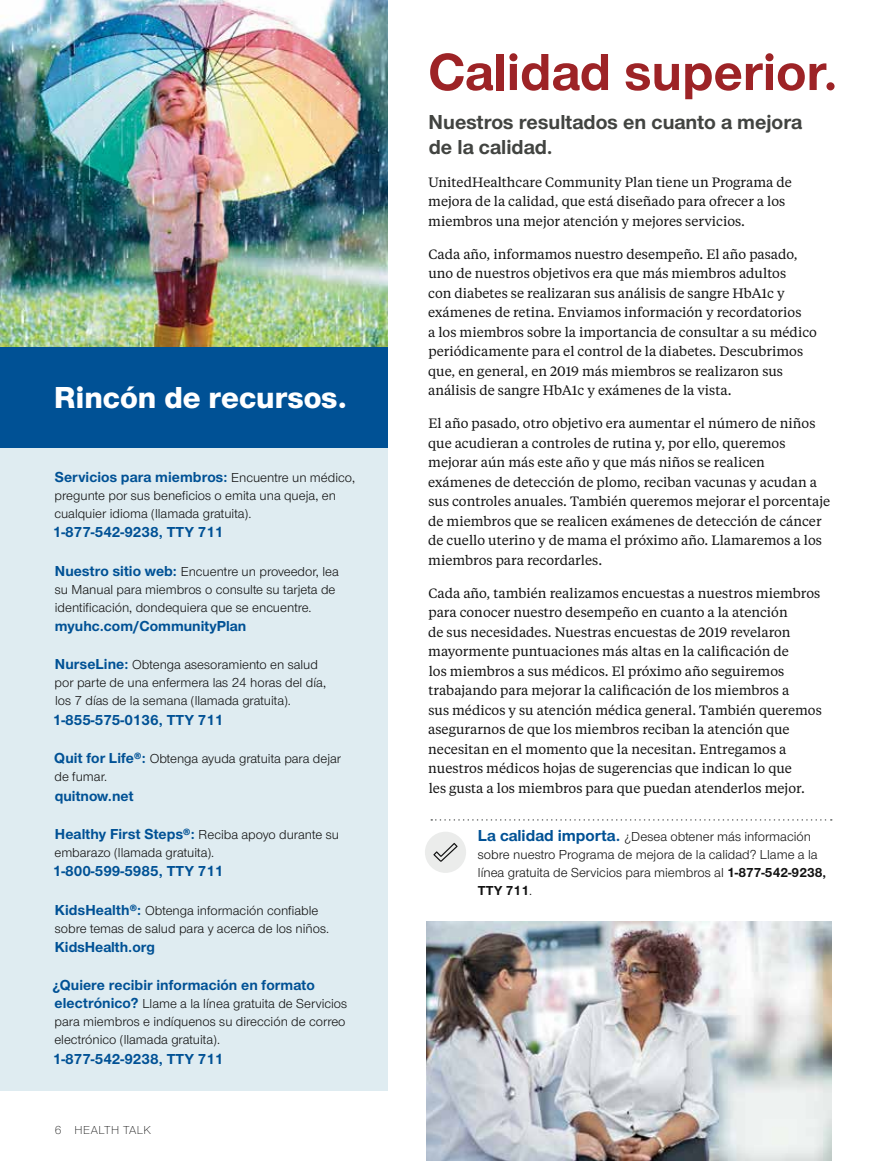
<style>
.page{position:relative;width:878px;height:1161px;background:#fff}
.page>*{position:absolute;margin:0;border:0;box-sizing:border-box;transform-origin:0 0}
.t1{font:700 54px "UHC Sans";color:#9d2326}
.t2{font:800 31.5px "UHC Sans";color:#fff}
.t3{font:700 21px/25.2px "UHC Sans";color:#424441}
.t4{font:700 15px "UHC Sans";color:#005195}
.t5{font:13.5px/19.5px "UHC Serif Text";color:#121212}
.t6{font:13.5px/18px "UHC Sans";color:#121212}
.t7{font:300 12px "UHC Sans";letter-spacing:.04em;color:#121212}
.s1{font-weight:400;font-size:13.5px;color:#121212}
.s2{font-weight:700;font-size:15px;color:#005195}
.s3{font-weight:700;font-size:16.5px;color:#005195}
.s4{font-weight:700}
</style>
<div class="page">
<img style="left:426px;top:922px;width:405px;height:239px">
<svg style="left:431px;top:819px;width:400px;height:2px"></svg>
<div style="left:425px;top:832px;width:41px;height:41px;background:#ebeceb;border-radius:50%"></div>
<svg style="left:433px;top:843px;width:24px;height:19px"></svg>
<div style="left:0;top:0;width:387px;height:1091px;background:#dfecf1"></div>
<img style="left:0;top:0;width:387px;height:347px">
<div style="left:0;top:347px;width:387px;height:100px;background:#005195"></div>
<h2 class="t2" style="left:54px;top:375px;width:294px">Rincón de recursos.</h2>
<p class="t4" style="left:55px;top:467px;width:302px">Servicios para miembros: <span class="s1">Encuentre un médico,</span></p>
<p class="t6" style="left:54px;top:486px;width:283px">pregunte por sus beneficios o emita una queja, en cualquier idioma (llamada gratuita).</p>
<p class="t4" style="left:53px;top:522px;width:172px">1-877-542-9238, TTY 711</p>
<p class="t6" style="left:55px;top:562px;width:285px"><span class="s2">Nuestro sitio web:</span> Encuentre un proveedor, lea su Manual para miembros o consulte su tarjeta de identificación, dondequiera que se encuentre.</p>
<p class="t4" style="left:55px;top:616px;width:193px">myuhc.com/CommunityPlan</p>
<p class="t6" style="left:55px;top:655px;width:273px"><span class="s2">NurseLine:</span> Obtenga asesoramiento en salud por parte de una enfermera las 24 horas del día, los 7 días de la semana (llamada gratuita).</p>
<p class="t4" style="left:53px;top:710px;width:172px">1-855-575-0136, TTY 711</p>
<p class="t6" style="left:54px;top:749px;width:288px"><span class="s2">Quit for Life®:</span> Obtenga ayuda gratuita para dejar de fumar.</p>
<p class="t4" style="left:55px;top:785px;width:80px">quitnow.net</p>
<p class="t6" style="left:54px;top:825px;width:286px"><span class="s2">Healthy First Steps®:</span> Reciba apoyo durante su embarazo (llamada gratuita).</p>
<p class="t4" style="left:53px;top:861px;width:172px">1-800-599-5985, TTY 711</p>
<p class="t6" style="left:55px;top:901px;width:276px"><span class="s2">KidsHealth®:</span> Obtenga información confiable sobre temas de salud para y acerca de los niños.</p>
<p class="t4" style="left:55px;top:937px;width:102px">KidsHealth.org</p>
<p class="t4" style="left:52px;top:975px;width:264px">¿Quiere recibir información en formato</p>
<p class="t6" style="left:54px;top:994px;width:294px"><span class="s2">electrónico?</span> Llame a la línea gratuita de Servicios para miembros e indíquenos su dirección de correo electrónico (llamada gratuita).</p>
<p class="t4" style="left:53px;top:1049px;width:172px">1-877-542-9238, TTY 711</p>
<p class="t7" style="left:55px;top:1122px;width:98px">6 HEALTH TALK</p>
<h1 class="t1" style="left:428px;top:36px;width:411px">Calidad superior.</h1>
<h3 class="t3" style="left:428px;top:108px;width:375px">Nuestros resultados en cuanto a mejora de la calidad.</h3>
<p class="t5" style="left:428px;top:172px;width:365px">UnitedHealthcare Community Plan tiene un Programa de mejora de la calidad, que está diseñado para ofrecer a los miembros una mejor atención y mejores servicios.</p>
<p class="t5" style="left:428px;top:244px;width:390px">Cada año, informamos nuestro desempeño. El año pasado, uno de nuestros objetivos era que más miembros adultos<br>con diabetes se realizaran sus análisis de sangre HbA1c y exámenes de retina. Enviamos información y recordatorios<br>a los miembros sobre la importancia de consultar a su médico periódicamente para el control de la diabetes. Descubrimos que, en general, en 2019 más miembros se realizaron sus análisis de sangre HbA1c y exámenes de la vista.</p>
<p class="t5" style="left:428px;top:413px;width:403px">El año pasado, otro objetivo era aumentar el número de niños que acudieran a controles de rutina y, por ello, queremos mejorar aún más este año y que más niños se realicen exámenes de detección de plomo, reciban vacunas y acudan a sus controles anuales. También queremos mejorar el porcentaje de miembros que se realicen exámenes de detección de cáncer de cuello uterino y de mama el próximo año. Llamaremos a los miembros para recordarles.</p>
<p class="t5" style="left:428px;top:583px;width:395px">Cada año, también realizamos encuestas a nuestros miembros para conocer nuestro desempeño en cuanto a la atención<br>de sus necesidades. Nuestras encuestas de 2019 revelaron mayormente puntuaciones más altas en la calificación de<br>los miembros a sus médicos. El próximo año seguiremos trabajando para mejorar la calificación de los miembros a<br>sus médicos y su atención médica general. También queremos asegurarnos de que los miembros reciban la atención que necesitan en el momento que la necesitan. Entregamos a nuestros médicos hojas de sugerencias que indican lo que<br>les gusta a los miembros para que puedan atenderlos mejor.</p>
<p class="t6" style="left:478px;top:827px;width:350px"><span class="s3">La calidad importa.</span> ¿Desea obtener más información sobre nuestro Programa de mejora de la calidad? Llame a la línea gratuita de Servicios para miembros al <span class="s4">1-877-542-9238, TTY 711</span>.</p>
</div>
